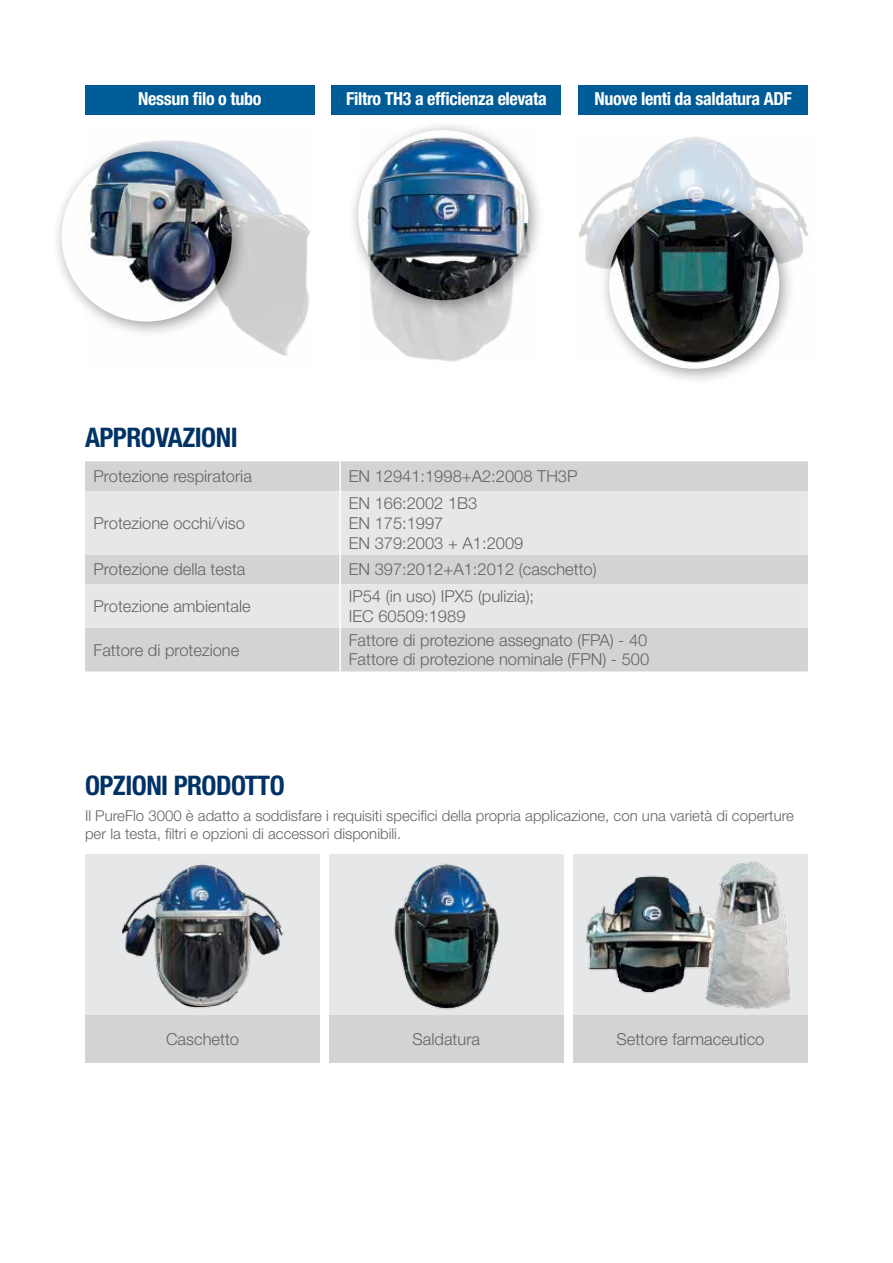
<style>
.page{position:relative;width:893px;height:1263px;background:#fff}
.page>*{position:absolute;margin:0;border:0;box-sizing:border-box;transform-origin:0 0}
.t1{font:700 condensed 27px "Helvetica Neue LT Pro";letter-spacing:-.02em;color:#003266}
.t2{font:700 condensed 18px "Helvetica Neue LT Pro";letter-spacing:-.02em;color:#fff}
.t3{font:300 16.5px/19.8px "Helvetica Neue LT Pro";color:#636466}
.t4{font:300 15px/18px "Helvetica Neue LT Pro";color:#636466}
</style>
<div class="page">
<div style="left:85px;top:461px;width:723px;height:210px;background:#d1d3d4"></div>
<svg style="left:85px;top:491px;width:723px;height:137px;background:#e1e2e3"></svg>
<hr style="left:339px;top:461px;width:2px;height:30px;background:#fff">
<hr style="left:339px;top:491px;width:2px;height:63px;background:#fff">
<hr style="left:339px;top:554px;width:2px;height:30px;background:#fff">
<hr style="left:339px;top:584px;width:2px;height:44px;background:#fff">
<hr style="left:339px;top:628px;width:2px;height:43px;background:#fff">
<div style="left:85px;top:85px;width:230px;height:30px;background:#005c97"></div>
<div style="left:332px;top:85px;width:229px;height:30px;background:#005c97"></div>
<div style="left:578px;top:85px;width:230px;height:30px;background:#005c97"></div>
<img style="left:249px;top:169px;width:62px;height:187px">
<img style="left:373px;top:317px;width:137px;height:45px">
<img style="left:578px;top:136px;width:231px;height:132px">
<div style="left:85px;top:1015px;width:235px;height:48px;background:#d1d3d4"></div>
<img style="left:85px;top:854px;width:235px;height:161px">
<div style="left:329px;top:1015px;width:235px;height:48px;background:#d1d3d4"></div>
<img style="left:329px;top:854px;width:235px;height:161px">
<div style="left:573px;top:854px;width:235px;height:161px;background:#e6e7e8"></div>
<div style="left:573px;top:1015px;width:235px;height:48px;background:#d1d3d4"></div>
<img style="left:586px;top:875px;width:117px;height:119px">
<img style="left:703px;top:861px;width:88px;height:148px">
<div style="left:51px;top:140px;width:198px;height:199px;background:#000;opacity:.4"></div>
<img style="left:62px;top:151px;width:170px;height:171px;border-radius:85px">
<div style="left:347px;top:119px;width:199px;height:198px;background:#000;opacity:.4"></div>
<img style="left:358px;top:130px;width:170px;height:170px;border-radius:85px">
<div style="left:598px;top:188px;width:198px;height:198px;background:#000;opacity:.4"></div>
<img style="left:609px;top:199px;width:170px;height:170px;border-radius:85px">
<p class="t2" style="left:138px;top:88px;width:125px">Nessun filo o tubo</p>
<p class="t2" style="left:346px;top:88px;width:202px">Filtro TH3 a efficienza elevata</p>
<p class="t2" style="left:594px;top:88px;width:199px">Nuove lenti da saldatura ADF</p>
<h1 class="t1" style="left:85px;top:421px;width:154px">APPROVAZIONI</h1>
<p class="t3" style="left:94px;top:466px;width:160px">Protezione respiratoria</p>
<p class="t3" style="left:349px;top:466px;width:230px">EN 12941:1998+A2:2008 TH3P</p>
<p class="t3" style="left:94px;top:513px;width:153px">Protezione occhi/viso</p>
<p class="t3" style="left:349px;top:493px;width:176px">EN 166:2002 1B3<br>EN 175:1997<br>EN 379:2003 + A1:2009</p>
<p class="t3" style="left:94px;top:559px;width:153px">Protezione della testa</p>
<p class="t3" style="left:349px;top:559px;width:250px">EN 397:2012+A1:2012 (caschetto)</p>
<p class="t3" style="left:94px;top:596px;width:159px">Protezione ambientale</p>
<p class="t3" style="left:349px;top:586px;width:187px">IP54 (in uso) IPX5 (pulizia);<br>IEC 60509:1989</p>
<p class="t3" style="left:94px;top:639px;width:147px">Fattore di protezione</p>
<p class="t3" style="left:349px;top:629px;width:302px">Fattore di protezione assegnato (FPA) - 40<br>Fattore di protezione nominale (FPN) - 500</p>
<h1 class="t1" style="left:85px;top:769px;width:201px">OPZIONI PRODOTTO</h1>
<p class="t4" style="left:85px;top:806px;width:710px">Il PureFlo 3000 è adatto a soddisfare i requisiti specifici della propria applicazione, con una varietà di coperture per la testa, filtri e opzioni di accessori disponibili.</p>
<p class="t3" style="left:166px;top:1029px;width:75px">Caschetto</p>
<p class="t3" style="left:413px;top:1029px;width:69px">Saldatura</p>
<p class="t3" style="left:616px;top:1029px;width:149px">Settore farmaceutico</p>
</div>
